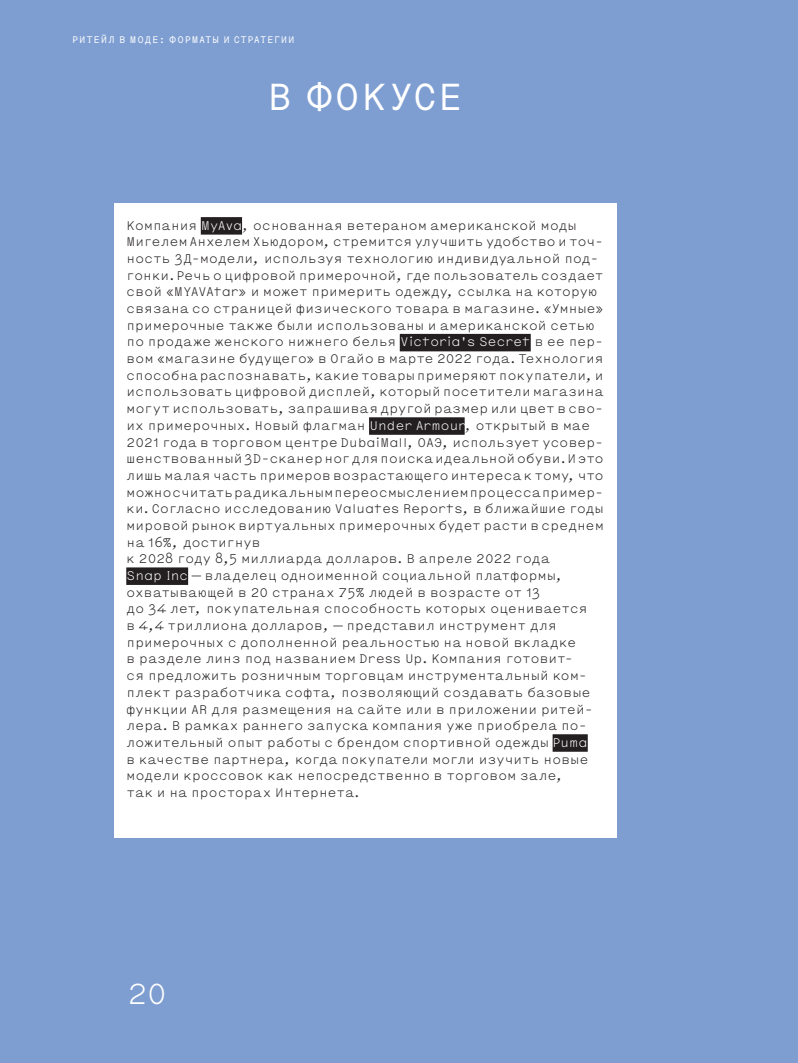
<style>
.page{position:relative;width:798px;height:1063px;background:#fff}
.page>*{position:absolute;margin:0;border:0;box-sizing:border-box;transform-origin:0 0}
.t1{font:500 37.5px "Typewriter v.1";letter-spacing:-.03em;color:#fff}
.t2{font:28.75px "Typewriter ver.8";color:#fff}
.t3{font:12.5px/16.6px "Typewriter ver.8";letter-spacing:-.04em;color:#231f20}
.t4{font:500 9.62px "Typewriter v.1";letter-spacing:.04em;color:#fff}
.s1{color:#fff}
</style>
<div class="page">
<hr style="left:797px;top:0;width:1px;height:1063px;background:#231f20">
<div style="left:0;top:0;width:797px;height:1063px;background:#7e9ed2"></div>
<div style="left:114px;top:203px;width:502px;height:634px;background:#fff"></div>
<div style="left:201px;top:217px;width:41px;height:18px;background:#231f20"></div>
<div style="left:399px;top:334px;width:131px;height:17px;background:#231f20"></div>
<div style="left:369px;top:417px;width:95px;height:18px;background:#231f20"></div>
<div style="left:126px;top:567px;width:62px;height:18px;background:#231f20"></div>
<div style="left:552px;top:734px;width:35px;height:18px;background:#231f20"></div>
<p class="t4" style="left:72px;top:34px;width:224px">РИТЕЙЛ В МОДЕ: ФОРМАТЫ И СТРАТЕГИИ</p>
<h1 class="t1" style="left:266px;top:75px;width:200px">В ФОКУСЕ</h1>
<p class="t3" style="left:126px;top:217px;width:479px">Компания <span class="s1">MyAva</span>, основанная ветераном американской моды Мигелем Анхелем Хьюдором, стремится улучшить удобство и точ&shy;ность 3Д-модели, используя технологию индивидуальной под&shy;гонки. Речь о цифровой примерочной, где пользователь создает свой «MYAVAtar» и может примерить одежду, ссылка на которую связана со страницей физического товара в магазине. «Умные» примерочные также были использованы и американской сетью по продаже женского нижнего белья <span class="s1">Victoria's Secret</span> в ее пер&shy;вом «магазине будущего» в Огайо в марте 2022 года. Технология способна распознавать, какие товары примеряют покупатели, и использовать цифровой дисплей, который посетители магазина могут использовать, запрашивая другой размер или цвет в сво&shy;их примерочных. Новый флагман <span class="s1">Under Armour</span>, открытый в мае 2021 года в торговом центре DubaiMall, ОАЭ, использует усовер&shy;шенствованный 3D-сканер ног для поиска идеальной обуви. И это лишь малая часть примеров возрастающего интереса к тому, что можно считать радикальным переосмыслением процесса пример&shy;ки. Согласно исследованию Valuates Reports, в ближайшие годы мировой рынок виртуальных примерочных будет расти в среднем на 16%, достигнув<br>к 2028 году 8,5 миллиарда долларов. В апреле 2022 года<br><span class="s1">Snap Inc</span> — владелец одноименной социальной платформы, охватывающей в 20 странах 75% людей в возрасте от 13<br>до 34 лет, покупательная способность которых оценивается<br>в 4,4 триллиона долларов, — представил инструмент для примерочных с дополненной реальностью на новой вкладке<br>в разделе линз под названием Dress Up. Компания готовит-<br>ся предложить розничным торговцам инструментальный ком&shy;плект разработчика софта, позволяющий создавать базовые функции AR для размещения на сайте или в приложении ритей&shy;лера. В рамках раннего запуска компания уже приобрела по&shy;ложительный опыт работы с брендом спортивной одежды <span class="s1">Puma<br></span>в качестве партнера, когда покупатели могли изучить новые модели кроссовок как непосредственно в торговом зале,<br>так и на просторах Интернета.</p>
<h2 class="t2" style="left:127px;top:977px;width:42px">20</h2>
</div>
